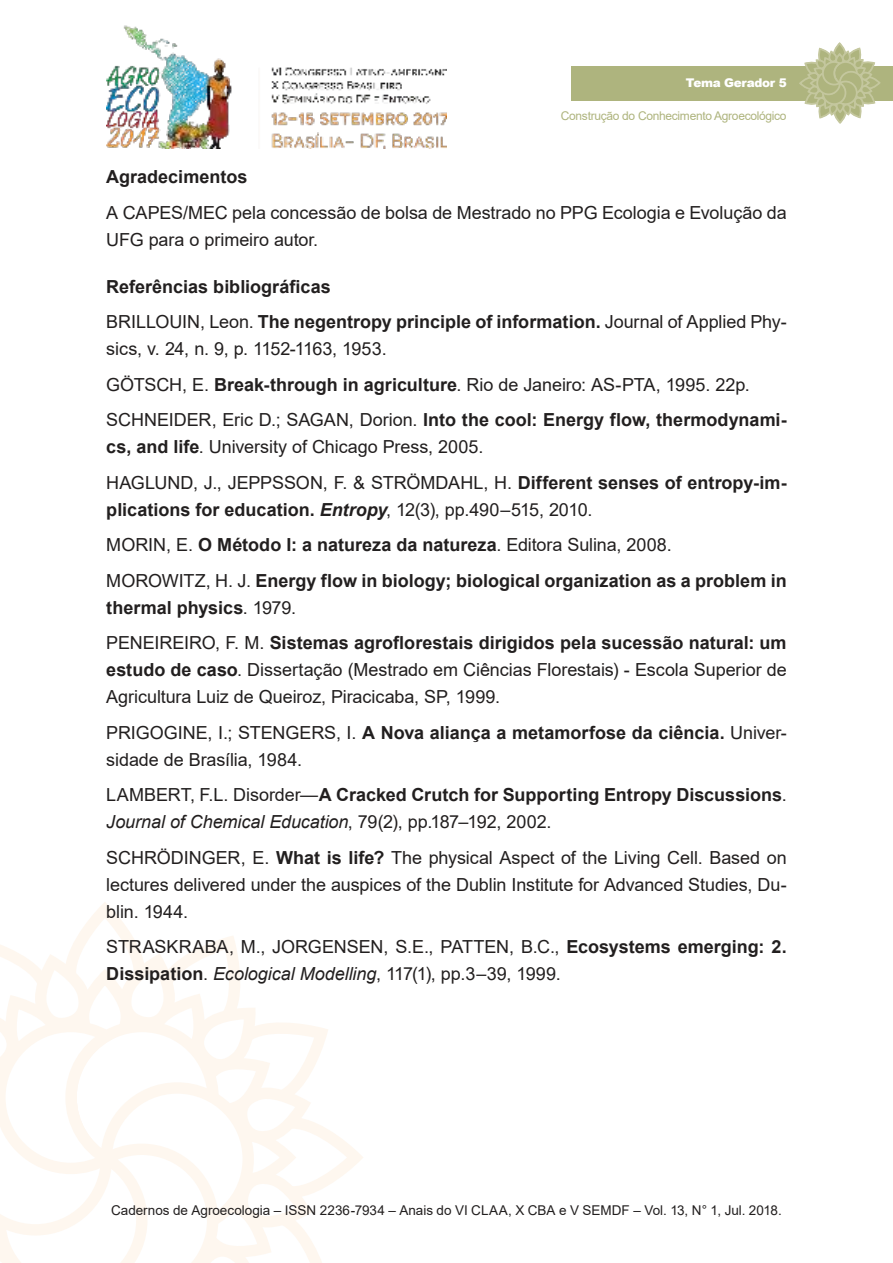
<style>
.page{position:relative;width:893px;height:1263px;background:#fff}
.page>*{position:absolute;margin:0;border:0;box-sizing:border-box;transform-origin:0 0}
.t1{font:18px/27px "Arial";letter-spacing:-.005em;color:#221f1f}
.t2{font:700 18px/35.5px "Arial";color:#221f1f}
.t3{font:13.5px "Arial";color:#221f1f}
.t4{font:12px "Arial";letter-spacing:-.025em;color:#aeb47e}
.t5{font:900 12px "Arial";letter-spacing:-.025em;color:#fff}
.s1{font-weight:400}
.s2{font-weight:700}
.s3{font-style:italic}
</style>
<div class="page">
<img style="left:106px;top:25px;width:340px;height:124px">
<svg style="left:0;top:910px;width:363px;height:353px"></svg>
<div style="left:571px;top:66px;width:322px;height:34px;background:#aeb47e"></div>
<svg style="left:798px;top:43px;width:83px;height:81px"></svg>
<p class="t5" style="left:686px;top:76px;width:102px">Tema Gerador 5</p>
<p class="t4" style="left:561px;top:112px;width:227px">Construção do Conhecimento Agroecológico</p>
<p class="t2" style="left:106px;top:161px;width:143px">Agradecimentos</p>
<p class="t1" style="left:106px;top:201px;width:682px">A CAPES/MEC pela concessão de bolsa de Mestrado no PPG Ecologia e Evolução da<br>UFG para o primeiro autor.</p>
<p class="t2" style="left:106px;top:270px;width:682px">Referências bibliográficas<br><span class="s1">BRILLOUIN, Leon.</span> The negentropy principle of information. <span class="s1">Journal of Applied Phy-</span></p>
<p class="t1" style="left:106px;top:333px;width:682px;line-height:35.5px">sics, v. 24, n. 9, p. 1152-1163, 1953.<br>GÖTSCH, E. <span class="s2">Break-through in agriculture</span>. Rio de Janeiro: AS-PTA, 1995. 22p.<br>SCHNEIDER, Eric D.; SAGAN, Dorion. <span class="s2">Into the cool: Energy flow, thermodynami-</span></p>
<p class="t1" style="left:106px;top:431px;width:682px;line-height:35.5px"><span class="s2">cs, and life</span>. University of Chicago Press, 2005.<br>HAGLUND, J., JEPPSSON, F. &amp; STRÖMDAHL, H. <span class="s2">Different senses of entropy-im-</span></p>
<p class="t2" style="left:106px;top:493px;width:682px">plications for education. <span class="s3">Entropy</span><span class="s1">, 12(3), pp.490–515, 2010.<br>MORIN, E.</span> O Método I: a natureza da natureza<span class="s1">. Editora Sulina, 2008.<br>MOROWITZ, H. J.</span> Energy flow in biology; biological organization as a problem in</p>
<p class="t2" style="left:106px;top:591px;width:682px">thermal physics<span class="s1">. 1979.<br>PENEIREIRO, F. M.</span> Sistemas agroflorestais dirigidos pela sucessão natural: um</p>
<p class="t1" style="left:106px;top:658px;width:682px"><span class="s2">estudo de caso</span>. Dissertação (Mestrado em Ciências Florestais) - Escola Superior de<br>Agricultura Luiz de Queiroz, Piracicaba, SP, 1999.</p>
<p class="t1" style="left:106px;top:721px;width:682px">PRIGOGINE, I.; STENGERS, I. <span class="s2">A Nova aliança a metamorfose da ciência.</span> Univer&shy;sidade de Brasília, 1984.</p>
<p class="t1" style="left:106px;top:783px;width:682px">LAMBERT, F.L. Disorder—<span class="s2">A Cracked Crutch for Supporting Entropy Discussions</span>.<br><span class="s3">Journal of Chemical Education</span>, 79(2), pp.187–192, 2002.</p>
<p class="t1" style="left:106px;top:846px;width:682px;text-align:justify">SCHRÖDINGER, E. <span class="s2">What is life?</span> The physical Aspect of the Living Cell. Based on lectures delivered under the auspices of the Dublin Institute for Advanced Studies, Du&shy;blin. 1944.</p>
<p class="t1" style="left:106px;top:935px;width:682px">STRASKRABA, M., JORGENSEN, S.E., PATTEN, B.C., <span class="s2">Ecosystems emerging: 2.<br>Dissipation</span>. <span class="s3">Ecological Modelling</span>, 117(1), pp.3–39, 1999.</p>
<p class="t3" style="left:111px;top:1205px;width:672px">Cadernos de Agroecologia – ISSN 2236-7934 – Anais do VI CLAA, X CBA e V SEMDF – Vol. 13, N° 1, Jul. 2018.</p>
</div>
